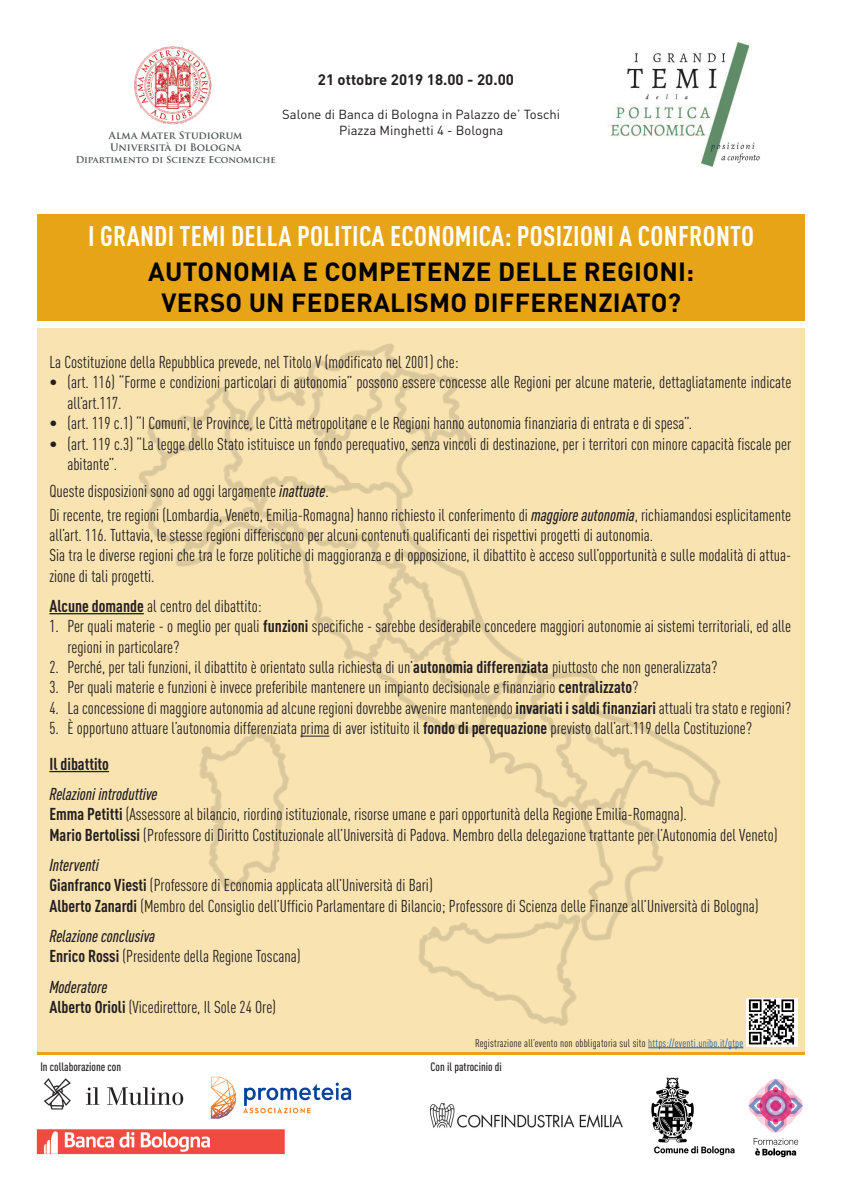
<style>
.page{position:relative;width:841px;height:1191px;background:#fff}
.page>*{position:absolute;margin:0;border:0;box-sizing:border-box;transform-origin:0 0}
.t1{font:700 condensed 28px "DINOT";letter-spacing:.01em;color:#fff}
.t2{font:700 26px "DINOT";letter-spacing:.01em;color:#000}
.t3{font:condensed 17px/20.4px "DINOT";color:#231f20}
.t4{font:italic 500 condensed 17px "DINOT";color:#231f20}
.t5{font:700 condensed 17px "DINOT";color:#231f20}
.t6{font:700 15px "DINOT";color:#231f20}
.t7{font:13px "DINOT";color:#231f20}
.t8{font:500 condensed 12px "DINOT";color:#231f20}
.t9{font:condensed 11px "DINOT";letter-spacing:.02em;color:#231f20}
.t10{font:700 10.1px "Trajan Pro";letter-spacing:-.01em;color:#4e5253}
.t11{font:700 9.3px "Trajan Pro";color:#4e5253}
.s1{font-weight:500;font-style:italic}
.s2{font-weight:700}
.s3{color:#175d9e}
</style>
<div class="page">
<hr style="left:37px;top:1051px;width:768px;height:3px;background:#e7a416">
<div style="left:37px;top:328px;width:768px;height:723px;background:#f8e3b1"></div>
<hr style="left:49px;top:613px;width:95px;height:1px;background:#231f20">
<hr style="left:49px;top:771px;width:60px;height:1px;background:#231f20">
<div style="left:37px;top:214px;width:768px;height:106px;background:#e7a416"></div>
<img style="left:134px;top:46px;width:78px;height:79px">
<hr style="left:648px;top:1047px;width:95px;height:1px;background:#175d9e">
<img style="left:746px;top:998px;width:52px;height:48px">
<img style="left:44px;top:1078px;width:140px;height:32px">
<img style="left:651px;top:1077px;width:84px;height:79px">
<img style="left:748px;top:1079px;width:55px;height:79px">
<img style="left:610px;top:42px;width:150px;height:126px">
<img style="left:132px;top:344px;width:588px;height:682px">
<img style="left:36px;top:1129px;width:249px;height:26px">
<img style="left:431px;top:1104px;width:191px;height:24px">
<img style="left:210px;top:1076px;width:142px;height:43px">
<p class="t6" style="left:318px;top:70px;width:198px">21 ottobre 2019 18.00 - 20.00</p>
<p class="t7" style="left:282px;top:106px;width:279px">Salone di Banca di Bologna in Palazzo de’ Toschi</p>
<p class="t7" style="left:339px;top:122px;width:166px">Piazza Minghetti 4 - Bologna</p>
<p class="t10" style="left:109px;top:129px;width:135px">Alma Mater Studiorum</p>
<p class="t10" style="left:110px;top:141px;width:133px">Università di Bologna</p>
<p class="t11" style="left:76px;top:154px;width:201px">Dipartimento di Scienze Economiche</p>
<p class="t1" style="left:88px;top:219px;width:668px">I GRANDI TEMI DELLA POLITICA ECONOMICA: POSIZIONI A CONFRONTO</p>
<p class="t2" style="left:148px;top:254px;width:547px">AUTONOMIA E COMPETENZE DELLE REGIONI:</p>
<p class="t2" style="left:161px;top:285px;width:521px">VERSO UN FEDERALISMO DIFFERENZIATO?</p>
<p class="t3" style="left:49px;top:352px;width:411px">La Costituzione della Repubblica prevede, nel Titolo V (modificato nel 2001) che:</p>
<p class="t3" style="left:67px;top:372px;width:725px;text-indent:-18px">• (art. 116) “Forme e condizioni particolari di autonomia” possono essere concesse alle Regioni per alcune materie, dettagliatamente indicate all’art.117.</p>
<p class="t3" style="left:49px;top:413px;width:644px">• (art. 119 c.1) “I Comuni, le Province, le Città metropolitane e le Regioni hanno autonomia finanziaria di entrata e di spesa”.</p>
<p class="t3" style="left:67px;top:433px;width:725px;text-indent:-18px">• (art. 119 c.3) “La legge dello Stato istituisce un fondo perequativo, senza vincoli di destinazione, per i territori con minore capacità fiscale per abitante”.</p>
<p class="t3" style="left:49px;top:481px;width:281px">Queste disposizioni sono ad oggi largamente <span class="s1">inattuate</span>.</p>
<p class="t3" style="left:49px;top:504px;width:743px">Di recente, tre regioni (Lombardia, Veneto, Emilia-Romagna) hanno richiesto il conferimento di <span class="s1">maggiore autonomia</span>, richiamandosi esplicitamente all’art. 116. Tuttavia, le stesse regioni differiscono per alcuni contenuti qualificanti dei rispettivi progetti di autonomia.</p>
<p class="t3" style="left:49px;top:545px;width:743px">Sia tra le diverse regioni che tra le forze politiche di maggioranza e di opposizione, il dibattito è acceso sull’opportunità e sulle modalità di attua&shy;zione di tali progetti.</p>
<p class="t3" style="left:49px;top:595px;width:214px"><span class="s2">Alcune domande</span> al centro del dibattito:</p>
<p class="t3" style="left:67px;top:616px;width:725px;text-indent:-18px">1. Per quali materie - o meglio per quali <span class="s2">funzioni</span> specifiche - sarebbe desiderabile concedere maggiori autonomie ai sistemi territoriali, ed alle regioni in particolare?</p>
<p class="t3" style="left:49px;top:656px;width:670px">2. Perché, per tali funzioni, il dibattito è orientato sulla richiesta di un’<span class="s2">autonomia differenziata</span> piuttosto che non generalizzata?</p>
<p class="t3" style="left:49px;top:677px;width:591px">3. Per quali materie e funzioni è invece preferibile mantenere un impianto decisionale e finanziario <span class="s2">centralizzato</span>?</p>
<p class="t3" style="left:49px;top:697px;width:743px">4. La concessione di maggiore autonomia ad alcune regioni dovrebbe avvenire mantenendo <span class="s2">invariati i saldi finanziari</span> attuali tra stato e regioni?</p>
<p class="t3" style="left:49px;top:718px;width:704px">5. È opportuno attuare l’autonomia differenziata prima di aver istituito il <span class="s2">fondo di perequazione</span> previsto dall’art.119 della Costituzione?</p>
<p class="t5" style="left:49px;top:753px;width:61px">Il dibattito</p>
<p class="t4" style="left:49px;top:783px;width:110px">Relazioni introduttive</p>
<p class="t3" style="left:49px;top:804px;width:639px"><span class="s2">Emma Petitti</span> (Assessore al bilancio, riordino istituzionale, risorse umane e pari opportunità della Regione Emilia-Romagna).</p>
<p class="t3" style="left:49px;top:824px;width:730px"><span class="s2">Mario Bertolissi</span> (Professore di Diritto Costituzionale all’Università di Padova. Membro della delegazione trattante per l’Autonomia del Veneto)</p>
<p class="t4" style="left:49px;top:854px;width:51px">Interventi</p>
<p class="t3" style="left:49px;top:875px;width:385px"><span class="s2">Gianfranco Viesti</span> (Professore di Economia applicata all’Università di Bari)</p>
<p class="t3" style="left:49px;top:895px;width:711px"><span class="s2">Alberto Zanardi</span> (Membro del Consiglio dell’Ufficio Parlamentare di Bilancio; Professore di Scienza delle Finanze all’Università di Bologna)</p>
<p class="t4" style="left:49px;top:925px;width:107px">Relazione conclusiva</p>
<p class="t3" style="left:49px;top:946px;width:253px"><span class="s2">Enrico Rossi</span> (Presidente della Regione Toscana)</p>
<p class="t4" style="left:49px;top:976px;width:59px">Moderatore</p>
<p class="t3" style="left:49px;top:996px;width:228px"><span class="s2">Alberto Orioli</span> (Vicedirettore, Il Sole 24 Ore)</p>
<p class="t8" style="left:40px;top:1059px;width:82px">In collaborazione con</p>
<p class="t9" style="left:475px;top:1036px;width:270px">Registrazione all’evento non obbligatoria sul sito <span class="s3">https://eventi.unibo.it/gtpe</span></p>
<p class="t8" style="left:431px;top:1059px;width:73px">Con il patrocinio di</p>
</div>
